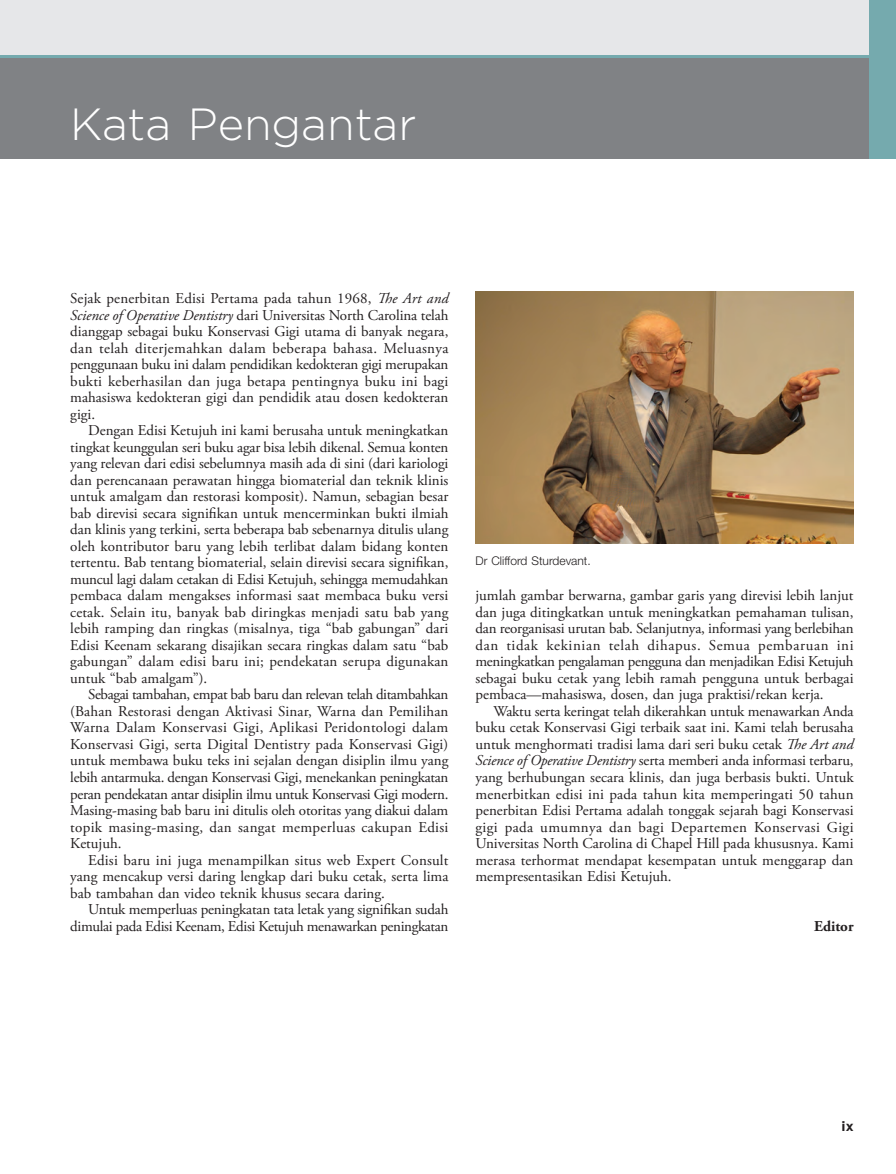
<style>
.page{position:relative;width:896px;height:1174px;background:#fff}
.page>*{position:absolute;margin:0;border:0;box-sizing:border-box;transform-origin:0 0}
.t1{font:300 45px "Gotham";color:#fff}
.t2{font:15px "Adobe Garamond Pro";color:#231f20}
.t3{font:15px "Adobe Garamond Pro";letter-spacing:-.02em;color:#231f20}
.t4{font:15px "Adobe Garamond Pro";letter-spacing:-.025em;color:#231f20}
.t5{font:15px "Adobe Garamond Pro";letter-spacing:.02em;color:#231f20}
.t6{font:15px "Adobe Garamond Pro";letter-spacing:.025em;color:#231f20}
.t7{font:15px "Adobe Garamond Pro";letter-spacing:.04em;color:#231f20}
.t8{font:700 15px "Adobe Garamond Pro";color:#231f20}
.t9{font:700 13.5px "Gotham";color:#231f20}
.t10{font:300 12px "Helvetica Neue LT Std";color:#231f20}
.s1{font-style:italic}
</style>
<div class="page">
<div style="left:0;top:0;width:896px;height:158px;background:#75aaae"></div>
<div style="left:0;top:0;width:869px;height:55px;background:#e6e7e9"></div>
<div style="left:0;top:58px;width:869px;height:100px;background:#808285"></div>
<img style="left:475px;top:291px;width:378px;height:252px">
<p class="t1" style="left:70px;top:108px;width:348px">Kata Pengantar</p>
<p class="t2" style="left:70px;top:292px;width:380px">Sejak penerbitan Edisi Pertama pada tahun 1968, <span class="s1">The Art and</span></p>
<p class="t2" style="left:70px;top:309px;width:380px"><span class="s1">Science of Operative Dentistry</span> dari Universitas North Carolina telah</p>
<p class="t2" style="left:70px;top:325px;width:380px">dianggap sebagai buku Konservasi Gigi utama di banyak negara,</p>
<p class="t6" style="left:70px;top:342px;width:380px">dan telah diterjemahkan dalam beberapa bahasa. Meluasnya</p>
<p class="t3" style="left:70px;top:358px;width:379px">penggunaan buku ini dalam pendidikan kedokteran gigi merupakan</p>
<p class="t2" style="left:70px;top:375px;width:379px">bukti keberhasilan dan juga betapa pentingnya buku ini bagi</p>
<p class="t2" style="left:70px;top:391px;width:380px">mahasiswa kedokteran gigi dan pendidik atau dosen kedokteran</p>
<p class="t2" style="left:70px;top:408px;width:26px">gigi.</p>
<p class="t2" style="left:88px;top:424px;width:361px">Dengan Edisi Ketujuh ini kami berusaha untuk meningkatkan</p>
<p class="t2" style="left:70px;top:441px;width:380px">tingkat keunggulan seri buku agar bisa lebih dikenal. Semua konten</p>
<p class="t2" style="left:70px;top:457px;width:380px">yang relevan dari edisi sebelumnya masih ada di sini (dari kariologi</p>
<p class="t2" style="left:70px;top:474px;width:380px">dan perencanaan perawatan hingga biomaterial dan teknik klinis</p>
<p class="t2" style="left:70px;top:490px;width:379px">untuk amalgam dan restorasi komposit). Namun, sebagian besar</p>
<p class="t2" style="left:70px;top:507px;width:380px">bab direvisi secara signifikan untuk mencerminkan bukti ilmiah</p>
<p class="t2" style="left:70px;top:523px;width:379px">dan klinis yang terkini, serta beberapa bab sebenarnya ditulis ulang</p>
<p class="t2" style="left:70px;top:540px;width:379px">oleh kontributor baru yang lebih terlibat dalam bidang konten</p>
<p class="t2" style="left:70px;top:556px;width:380px">tertentu. Bab tentang biomaterial, selain direvisi secara signifikan,</p>
<p class="t3" style="left:70px;top:573px;width:380px">muncul lagi dalam cetakan di Edisi Ketujuh, sehingga memudahkan</p>
<p class="t2" style="left:70px;top:589px;width:380px">pembaca dalam mengakses informasi saat membaca buku versi</p>
<p class="t2" style="left:70px;top:606px;width:380px">cetak. Selain itu, banyak bab diringkas menjadi satu bab yang</p>
<p class="t2" style="left:70px;top:622px;width:379px">lebih ramping dan ringkas (misalnya, tiga “bab gabungan” dari</p>
<p class="t2" style="left:70px;top:639px;width:379px">Edisi Keenam sekarang disajikan secara ringkas dalam satu “bab</p>
<p class="t2" style="left:70px;top:655px;width:380px">gabungan” dalam edisi baru ini; pendekatan serupa digunakan</p>
<p class="t2" style="left:70px;top:672px;width:138px">untuk “bab amalgam”).</p>
<p class="t4" style="left:88px;top:688px;width:362px">Sebagai tambahan, empat bab baru dan relevan telah ditambahkan</p>
<p class="t2" style="left:70px;top:705px;width:379px">(Bahan Restorasi dengan Aktivasi Sinar, Warna dan Pemilihan</p>
<p class="t5" style="left:70px;top:721px;width:380px">Warna Dalam Konservasi Gigi, Aplikasi Peridontologi dalam</p>
<p class="t2" style="left:70px;top:738px;width:379px">Konservasi Gigi, serta Digital Dentistry pada Konservasi Gigi)</p>
<p class="t2" style="left:70px;top:754px;width:380px">untuk membawa buku teks ini sejalan dengan disiplin ilmu yang</p>
<p class="t3" style="left:70px;top:771px;width:380px">lebih antarmuka. dengan Konservasi Gigi, menekankan peningkatan</p>
<p class="t4" style="left:70px;top:787px;width:380px">peran pendekatan antar disiplin ilmu untuk Konservasi Gigi modern.</p>
<p class="t2" style="left:70px;top:804px;width:380px">Masing-masing bab baru ini ditulis oleh otoritas yang diakui dalam</p>
<p class="t5" style="left:70px;top:820px;width:380px">topik masing-masing, dan sangat memperluas cakupan Edisi</p>
<p class="t2" style="left:70px;top:837px;width:53px">Ketujuh.</p>
<p class="t2" style="left:88px;top:853px;width:361px">Edisi baru ini juga menampilkan situs web Expert Consult</p>
<p class="t2" style="left:70px;top:870px;width:380px">yang mencakup versi daring lengkap dari buku cetak, serta lima</p>
<p class="t2" style="left:70px;top:886px;width:316px">bab tambahan dan video teknik khusus secara daring.</p>
<p class="t2" style="left:88px;top:903px;width:361px">Untuk memperluas peningkatan tata letak yang signifikan sudah</p>
<p class="t4" style="left:70px;top:919px;width:380px">dimulai pada Edisi Keenam, Edisi Ketujuh menawarkan peningkatan</p>
<p class="t10" style="left:475px;top:555px;width:117px">Dr Clifford Sturdevant.</p>
<p class="t2" style="left:475px;top:589px;width:379px">jumlah gambar berwarna, gambar garis yang direvisi lebih lanjut</p>
<p class="t2" style="left:475px;top:606px;width:380px">dan juga ditingkatkan untuk meningkatkan pemahaman tulisan,</p>
<p class="t2" style="left:475px;top:622px;width:380px">dan reorganisasi urutan bab. Selanjutnya, informasi yang berlebihan</p>
<p class="t7" style="left:475px;top:639px;width:380px">dan tidak kekinian telah dihapus. Semua pembaruan ini</p>
<p class="t3" style="left:475px;top:655px;width:379px">meningkatkan pengalaman pengguna dan menjadikan Edisi Ketujuh</p>
<p class="t2" style="left:475px;top:672px;width:380px">sebagai buku cetak yang lebih ramah pengguna untuk berbagai</p>
<p class="t2" style="left:475px;top:688px;width:350px">pembaca—mahasiswa, dosen, dan juga praktisi/rekan kerja.</p>
<p class="t2" style="left:493px;top:705px;width:362px">Waktu serta keringat telah dikerahkan untuk menawarkan Anda</p>
<p class="t2" style="left:475px;top:721px;width:380px">buku cetak Konservasi Gigi terbaik saat ini. Kami telah berusaha</p>
<p class="t2" style="left:475px;top:738px;width:380px">untuk menghormati tradisi lama dari seri buku cetak <span class="s1">The Art and</span></p>
<p class="t2" style="left:475px;top:754px;width:379px"><span class="s1">Science of Operative Dentistry</span> serta memberi anda informasi terbaru,</p>
<p class="t2" style="left:475px;top:771px;width:380px">yang berhubungan secara klinis, dan juga berbasis bukti. Untuk</p>
<p class="t2" style="left:475px;top:787px;width:379px">menerbitkan edisi ini pada tahun kita memperingati 50 tahun</p>
<p class="t2" style="left:475px;top:804px;width:380px">penerbitan Edisi Pertama adalah tonggak sejarah bagi Konservasi</p>
<p class="t6" style="left:475px;top:820px;width:379px">gigi pada umumnya dan bagi Departemen Konservasi Gigi</p>
<p class="t2" style="left:475px;top:837px;width:379px">Universitas North Carolina di Chapel Hill pada khususnya. Kami</p>
<p class="t2" style="left:475px;top:853px;width:379px">merasa terhormat mendapat kesempatan untuk menggarap dan</p>
<p class="t2" style="left:475px;top:870px;width:198px">mempresentasikan Edisi Ketujuh.</p>
<p class="t8" style="left:814px;top:919px;width:41px">Editor</p>
<p class="t9" style="left:841px;top:1121px;width:13px">ix</p>
</div>
